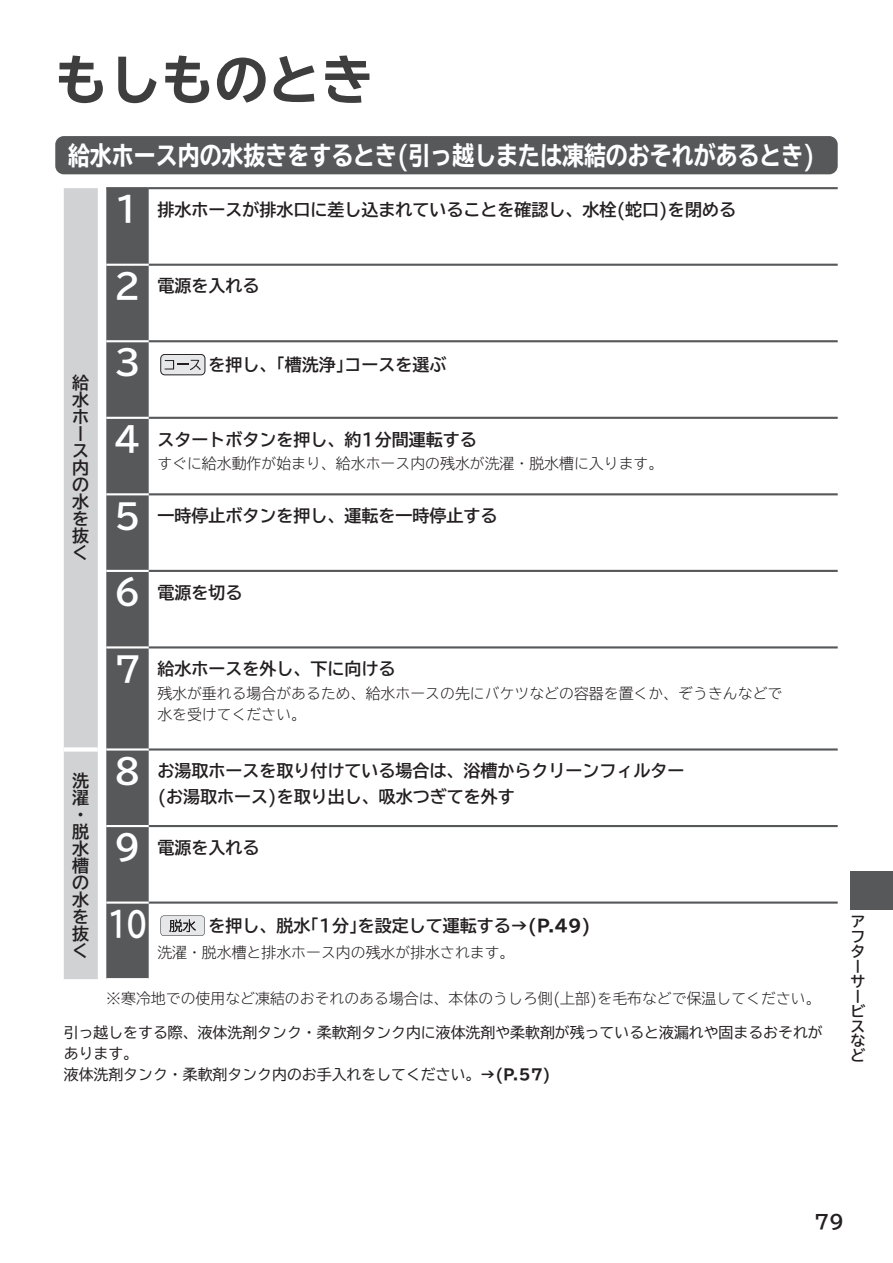
<style>
.page{position:relative;width:893px;height:1263px;background:#fff}
.page>*{position:absolute;margin:0;border:0;box-sizing:border-box;transform-origin:0 0}
.t1{font:700 expanded 53.1px "TBUD Go Std";color:#3e3e3f}
.t2{font:700 34.05px "TBUD Go Std";color:#fff;scale:.8 1}
.t3{font:700 34.05px "TBUD Go Std";color:#fff}
.t4{font:700 expanded 25.5px "TBUD Go Std";color:#fff;scale:.86 1}
.t5{font:700 19.2px "TBUD Go Std";color:#231f20}
.t6{font:700 16.95px/17px "TBUD Go Std";color:#231f20}
.t7{font:300 14.85px/21.3px "TBUD Go Std Super";color:#231f20}
.t8{font:14.85px/21.3px "TBUD Go Std";color:#231f20}
.t9{font:700 14.85px/14.9px "TBUD Go Std";color:#231f20}
.s1{font-size:34.05px;color:#fff}
.s2{font-stretch:expanded}
.s3{font-weight:700;font-stretch:expanded}
</style>
<div class="page">
<div style="left:55px;top:136px;width:783px;height:38px;background:#57585a;border-radius:9px"></div>
<div style="left:64px;top:188px;width:34px;height:791px;background:#d1d2d4"></div>
<div style="left:106px;top:189px;width:43px;height:789px;background:#57585a"></div>
<svg style="left:149px;top:189px;width:689px;height:639px"></svg>
<hr style="left:106px;top:264px;width:43px;height:2px;background:#fff">
<hr style="left:106px;top:340px;width:43px;height:2px;background:#fff">
<hr style="left:106px;top:417px;width:43px;height:2px;background:#fff">
<hr style="left:106px;top:493px;width:43px;height:2px;background:#fff">
<hr style="left:106px;top:570px;width:43px;height:2px;background:#fff">
<hr style="left:106px;top:646px;width:43px;height:2px;background:#fff">
<hr style="left:106px;top:748px;width:43px;height:2px;background:#fff">
<hr style="left:106px;top:825px;width:43px;height:2px;background:#fff">
<hr style="left:106px;top:901px;width:43px;height:3px;background:#fff">
<div style="left:64px;top:747px;width:34px;height:5px;background:#fff"></div>
<hr style="left:149px;top:264px;width:689px;height:2px;background:#57585a">
<hr style="left:149px;top:340px;width:689px;height:2px;background:#57585a">
<hr style="left:149px;top:417px;width:689px;height:2px;background:#57585a">
<hr style="left:149px;top:493px;width:689px;height:2px;background:#57585a">
<hr style="left:149px;top:570px;width:689px;height:2px;background:#57585a">
<hr style="left:149px;top:646px;width:689px;height:2px;background:#57585a">
<hr style="left:149px;top:748px;width:689px;height:2px;background:#57585a">
<hr style="left:149px;top:825px;width:689px;height:2px;background:#57585a">
<hr style="left:149px;top:901px;width:689px;height:3px;background:#57585a">
<hr style="left:106px;top:187px;width:43px;height:2px;background:#57585a">
<hr style="left:149px;top:187px;width:689px;height:2px;background:#57585a">
<div style="left:161px;top:354px;width:44px;height:21px;background:#e6e7e9;border-radius:4px"></div>
<div style="left:160px;top:354px;width:45px;height:21px;border:1px solid #231f20;border-radius:4px"></div>
<svg style="left:165px;top:360px;width:36px;height:10px"></svg>
<svg style="left:160px;top:915px;width:45px;height:21px"></svg>
<div style="left:850px;top:872px;width:43px;height:38px;background:#57585a"></div>
<h1 class="t1" style="left:55px;top:51px;width:320px">もしものとき</h1>
<h3 class="t4" style="left:68px;top:141px;width:870px">給水ホース内の水抜きをするとき(引っ越しまたは凍結のおそれがあるとき)</h3>
<p class="t6" style="left:114px;top:201px;width:623px"><span class="s1">1</span> 排水ホースが排水口に差し込まれていることを確認し、水栓(蛇口)を閉める</p>
<p class="t6" style="left:114px;top:278px;width:147px"><span class="s1">2</span> 電源を入れる</p>
<p class="t6" style="left:72px;top:375px;width:18px">給水ホース内の水を抜く</p>
<h2 class="t3" style="left:114px;top:335px;width:28px">3</h2>
<p class="t6" style="left:208px;top:356px;width:240px">を押し、｢槽洗浄｣コースを選ぶ</p>
<p class="t6" style="left:114px;top:431px;width:364px"><span class="s1">4</span> スタートボタンを押し、約1分間運転する</p>
<p class="t7" style="left:157px;top:452px;width:507px">すぐに給水動作が始まり、給水ホース内の残水が洗濯・脱水槽に入ります。</p>
<p class="t6" style="left:114px;top:507px;width:385px"><span class="s1">5</span> 一時停止ボタンを押し、運転を一時停止する</p>
<p class="t6" style="left:114px;top:584px;width:130px"><span class="s1">6</span> 電源を切る</p>
<p class="t6" style="left:72px;top:772px;width:18px">洗濯・脱水槽の水を抜く</p>
<p class="t6" style="left:114px;top:660px;width:283px"><span class="s1">7</span> 給水ホースを外し、下に向ける</p>
<p class="t7" style="left:157px;top:682px;width:627px">残水が垂れる場合があるため、給水ホースの先にバケツなどの容器を置くか、ぞうきんなどで水を受けてください。</p>
<p class="t6" style="left:157px;top:758px;width:529px;line-height:25.5px;text-indent:-43px"><span class="s1">8</span> お湯取ホースを取り付けている場合は、浴槽からクリーンフィルター(お湯取ホース)を取り出し、吸水つぎてを外す</p>
<p class="t6" style="left:114px;top:839px;width:147px"><span class="s1">9</span> 電源を入れる</p>
<h2 class="t2" style="left:108px;top:896px;width:51px">10</h2>
<p class="t6" style="left:208px;top:918px;width:384px">を押し、脱水｢1分｣を設定して運転する<span class="s2">→(P.49)</span></p>
<p class="t7" style="left:157px;top:941px;width:359px">洗濯・脱水槽と排水ホース内の残水が排水されます。</p>
<p class="t7" style="left:106px;top:987px;width:716px">※寒冷地での使用など凍結のおそれのある場合は、本体のうしろ側(上部)を毛布などで保温してください。</p>
<p class="t8" style="left:64px;top:1021px;width:760px">引っ越しをする際、液体洗剤タンク・柔軟剤タンク内に液体洗剤や柔軟剤が残っていると液漏れや固まるおそれがあります。<br>液体洗剤タンク・柔軟剤タンク内のお手入れをしてください。<span class="s3">→(P.57)</span></p>
<p class="t9" style="left:850px;top:914px;width:16px">アフターサービスなど</p>
<p class="t5" style="left:814px;top:1206px;width:32px">79</p>
</div>
